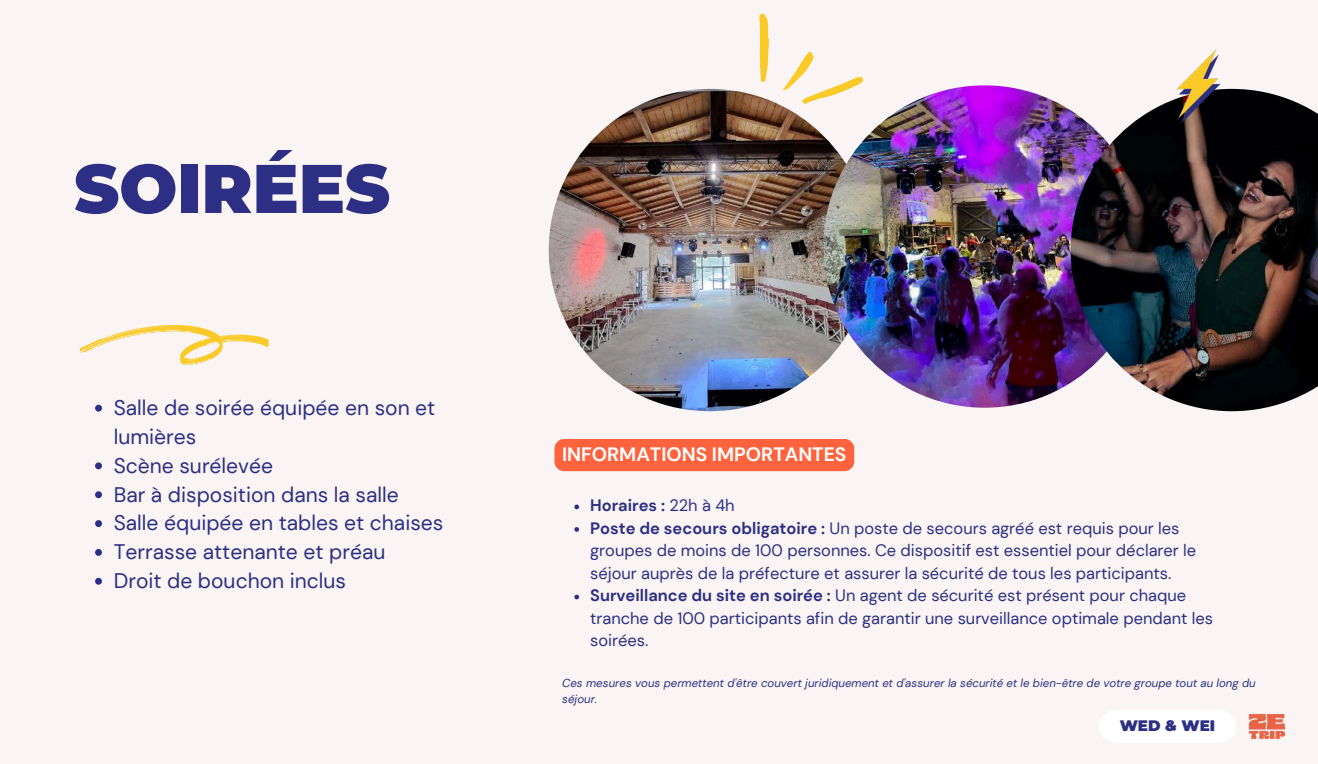
<style>
.page{position:relative;width:1318px;height:764px;background:#fff}
.page>*{position:absolute;margin:0;border:0;box-sizing:border-box;transform-origin:0 0}
.t1{font:900 68.62px "Montserrat";color:#2c2f83}
.t2{font:21px/28.9px "DM Sans";color:#2c2f83}
.t3{font:700 19.38px "DM Sans";color:#fff}
.t4{font:16.5px/22.5px "DM Sans";color:#2c2f83}
.t5{font:900 15.12px "Montserrat";color:#2c2f83}
.t6{font:italic 11.5px/16px "DM Sans";color:#2c2f83}
.s1{font-weight:700}
</style>
<div class="page">
<div style="left:0;top:0;width:1317px;height:763px;background:#faf5f4"></div>
<img style="left:548px;top:89px;width:322px;height:322px;border-radius:50%">
<img style="left:823px;top:85px;width:322px;height:322px;border-radius:50%">
<svg style="left:95px;top:462px;width:7px;height:7px"></svg>
<svg style="left:95px;top:491px;width:7px;height:7px"></svg>
<svg style="left:95px;top:520px;width:7px;height:6px"></svg>
<svg style="left:95px;top:549px;width:7px;height:6px"></svg>
<svg style="left:95px;top:577px;width:7px;height:7px"></svg>
<svg style="left:79px;top:324px;width:190px;height:88px"></svg>
<svg style="left:731px;top:13px;width:132px;height:112px"></svg>
<img style="left:1070px;top:89px;width:247px;height:322px">
<img style="left:1248px;top:714px;width:38px;height:26px">
<div style="left:1099px;top:710px;width:137px;height:32px;background:#fff"></div>
<img style="left:1160px;top:49px;width:75px;height:74px">
<svg style="left:574px;top:504px;width:5px;height:5px"></svg>
<svg style="left:574px;top:527px;width:5px;height:4px"></svg>
<svg style="left:574px;top:594px;width:5px;height:5px"></svg>
<div style="left:554px;top:439px;width:300px;height:32px;background:#ff633e;border-radius:10px"></div>
<h1 class="t1" style="left:74px;top:146px;width:317px">SOIRÉES</h1>
<p class="t2" style="left:114px;top:393px;width:331px">Salle de soirée équipée en son et lumières<br>Scène surélevée<br>Bar à disposition dans la salle<br>Salle équipée en tables et chaises<br>Terrasse attenante et préau<br>Droit de bouchon inclus</p>
<p class="t3" style="left:562px;top:441px;width:286px">INFORMATIONS IMPORTANTES</p>
<p class="t4" style="left:590px;top:494px;width:624px"><span class="s1">Horaires :</span> 22h à 4h<br><span class="s1">Poste de secours obligatoire :</span> Un poste de secours agréé est requis pour les groupes de moins de 100 personnes. Ce dispositif est essentiel pour déclarer le séjour auprès de la préfecture et assurer la sécurité de tous les participants.<br><span class="s1">Surveillance du site en soirée :</span> Un agent de sécurité est présent pour chaque tranche de 100 participants afin de garantir une surveillance optimale pendant les soirées.</p>
<p class="t6" style="left:562px;top:674px;width:695px">Ces mesures vous permettent d'être couvert juridiquement et d'assurer la sécurité et le bien-être de votre groupe tout au long du séjour.</p>
<p class="t5" style="left:1119px;top:716px;width:97px">WED &amp; WEI</p>
</div>
